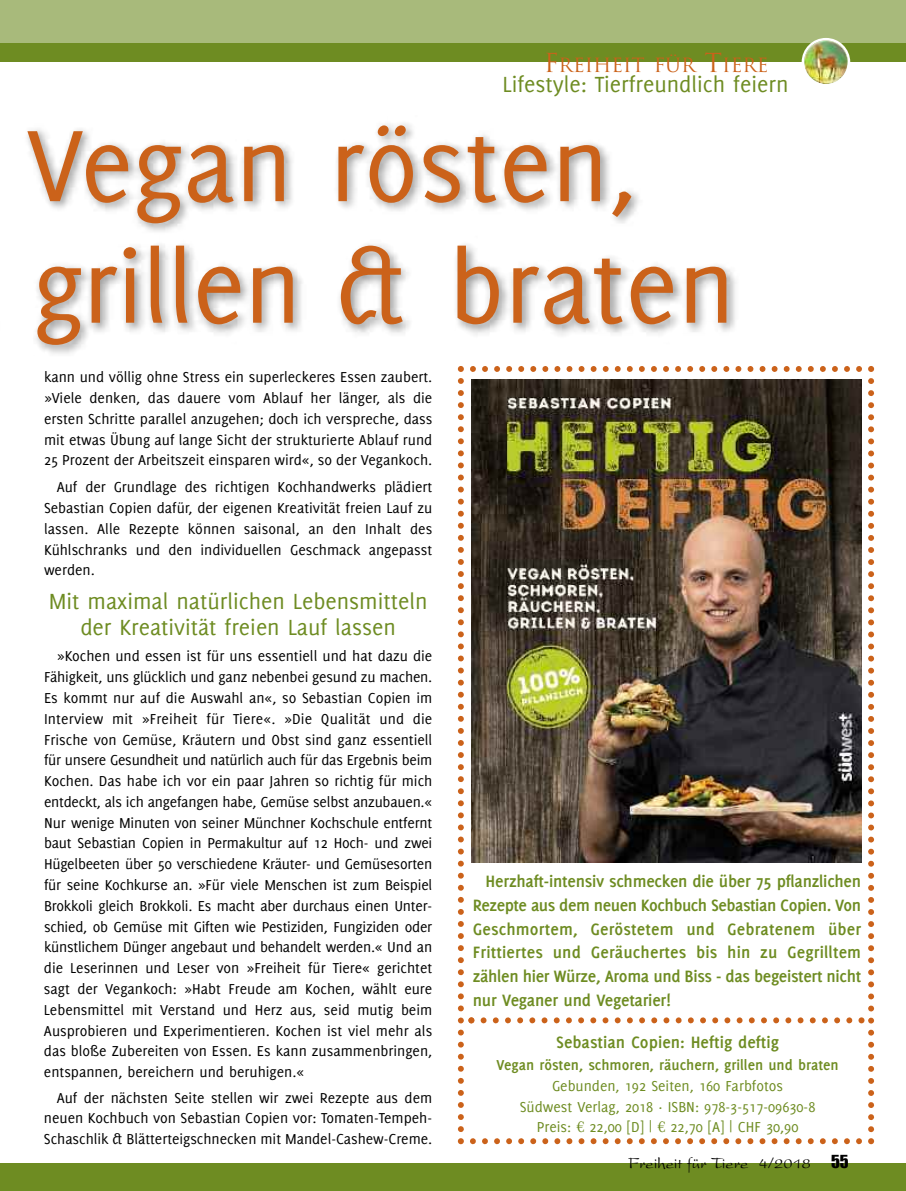
<style>
.page{position:relative;width:906px;height:1191px;background:#fff}
.page>*{position:absolute;margin:0;border:0;box-sizing:border-box;transform-origin:0 0}
.t1{font:111px/121.5px "Delicious";color:#cb621a}
.t2{font:24px/25.8px "Delicious";color:#6e8c22;text-align:center}
.t3{font:19.2px "Trajan";color:#cb621a}
.t4{font:700 18px/23.7px "Delicious";letter-spacing:-.015em;color:#6e8c22;text-align:justify}
.t5{font:16.5px "President";color:#000}
.t6{font:15.75px/20.9px "Delicious";color:#000;text-align:justify}
.t7{font:15.75px/20.9px "Delicious";color:#6e8c22;text-align:center}
.t8{font:700 15.75px "Delicious";color:#6e8c22}
.s1{font-size:25.5px}
.s2{font-family:"Adobe Caslon Pro"}
.s3{font-family:"Impact"}
</style>
<div class="page">
<div style="left:0;top:1163px;width:906px;height:28px;background:#6e8c22"></div>
<div style="left:0;top:0;width:906px;height:44px;background:#a8ba7b"></div>
<div style="left:0;top:43px;width:906px;height:18px;background:#6e8c22"></div>
<img style="left:801px;top:38px;width:49px;height:46px">
<img style="left:27px;top:123px;width:848px;height:259px">
<img style="left:458px;top:366px;width:416px;height:778px">
<p class="t3" style="left:544px;top:54px;width:226px"><span class="s1">F</span>REIHEIT FÜR <span class="s1">T</span>IERE</p>
<h2 class="t2" style="left:502px;top:73px;width:287px">Lifestyle: Tierfreundlich feiern</h2>
<h1 class="t1" style="left:27px;top:112px;width:710px">Vegan rösten, grillen &amp; braten</h1>
<p class="t6" style="left:44px;top:368px;width:390px">kann und völlig ohne Stress ein superleckeres Essen zaubert. »Viele denken, das dauere vom Ablauf her länger, als die ersten Schritte parallel anzugehen; doch ich verspreche, dass mit etwas Übung auf lange Sicht der strukturierte Ablauf rund 25 Prozent der Arbeitszeit einsparen wird«, so der Vegankoch.</p>
<p class="t6" style="left:44px;top:478px;width:390px;text-indent:13px">Auf der Grundlage des richtigen Kochhandwerks plädiert Sebastian Copien dafür, der eigenen Kreativität freien Lauf zu lassen. Alle Rezepte können saisonal, an den Inhalt des Kühlschranks und den individuellen Geschmack angepasst werden.</p>
<h2 class="t2" style="left:49px;top:589px;width:380px">Mit maximal natürlichen Lebensmitteln der Kreativität freien Lauf lassen</h2>
<p class="t6" style="left:44px;top:647px;width:390px;text-indent:13px">»Kochen und essen ist für uns essentiell und hat dazu die Fähigkeit, uns glücklich und ganz nebenbei gesund zu machen.<br>Es kommt nur auf die Auswahl an«, so Sebastian Copien im Interview mit »Freiheit für Tiere«. »Die Qualität und die Frische von Gemüse, Kräutern und Obst sind ganz essentiell für unsere Gesundheit und natürlich auch für das Ergebnis beim Kochen. Das habe ich vor ein paar Jahren so richtig für mich entdeckt, als ich angefangen habe, Gemüse selbst anzubauen.« Nur wenige Minuten von seiner Münchner Kochschule entfernt baut Sebastian Copien in Permakultur auf 12 Hoch- und zwei Hügelbeeten über 50 verschiedene Kräuter- und Gemüsesorten für seine Kochkurse an. »Für viele Menschen ist zum Beispiel Brokkoli gleich Brokkoli. Es macht aber durchaus einen Unter&shy;schied, ob Gemüse mit Giften wie Pestiziden, Fungiziden oder künstlichem Dünger angebaut und behandelt werden.« Und an die Leserinnen und Leser von »Freiheit für Tiere« gerichtet sagt der Vegankoch: »Habt Freude am Kochen, wählt eure Lebensmittel mit Verstand und Herz aus, seid mutig beim Ausprobieren und Experimentieren. Kochen ist viel mehr als das bloße Zubereiten von Essen. Es kann zusammenbringen, entspannen, bereichern und beruhigen.«</p>
<p class="t6" style="left:44px;top:1088px;width:390px;text-indent:13px">Auf der nächsten Seite stellen wir zwei Rezepte aus dem neuen Kochbuch von Sebastian Copien vor: Tomaten-Tempeh-Schaschlik &amp; Blätterteigschnecken mit Mandel-Cashew-Creme.</p>
<p class="t4" style="left:473px;top:870px;width:390px;text-indent:13px">Herzhaft-intensiv schmecken die über 75 pflanzlichen Rezepte aus dem neuen Kochbuch Sebastian Copien. Von Geschmortem, Geröstetem und Gebratenem über Frittiertes und Geräuchertes bis hin zu Gegrilltem zählen hier Würze, Aroma und Biss - das begeistert nicht nur Veganer und Vegetarier!</p>
<p class="t4" style="left:556px;top:1031px;width:224px">Sebastian Copien: Heftig deftig</p>
<p class="t8" style="left:496px;top:1059px;width:344px">Vegan rösten, schmoren, räuchern, grillen und braten</p>
<p class="t7" style="left:520px;top:1076px;width:297px">Gebunden, 192 Seiten, 160 Farbfotos<br>Südwest Verlag, 2018 · ISBN: 978-3-517-09630-8<br>Preis: <span class="s2">€</span> 22,00 [D] | <span class="s2">€</span> 22,70 [A] | CHF 30,90</p>
<p class="t5" style="left:628px;top:1158px;width:222px">Freiheit für Tiere 4/2018 <span class="s3">55</span></p>
</div>
